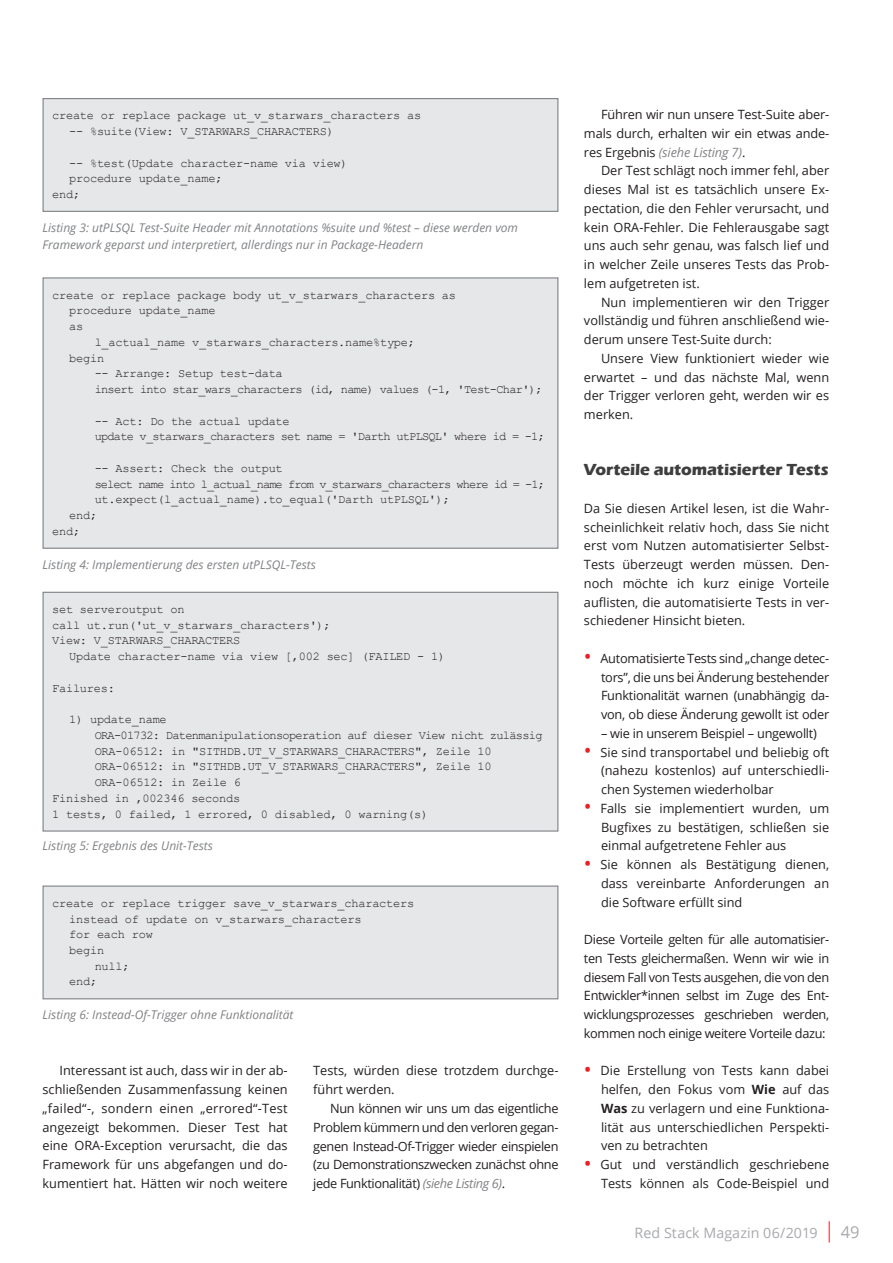
<style>
.page{position:relative;width:893px;height:1263px;background:#fff}
.page>*{position:absolute;margin:0;border:0;box-sizing:border-box;transform-origin:0 0}
.t1{font:700 16.5px "Eras ITC";letter-spacing:-.005em;color:#3e3e3f}
.t2{font:16.5px "Open Sans";color:#a8a9ad}
.t3{font:14.25px "Open Sans";letter-spacing:.005em;color:#a8a9ad}
.t4{font:12.75px/18.8px "Open Sans";color:#231f20;text-align:justify}
.t5{font:12.75px "Open Sans";letter-spacing:-.02em;color:#231f20}
.t6{font:12px/15.8px "Courier New";letter-spacing:-.02em;color:#231f20}
.t7{font:italic 12px/17.2px "Open Sans";color:#808285}
.t8{font:12px "Courier New";letter-spacing:-.06em;color:#231f20}
.t9{font:12px/15.8px "Courier New";letter-spacing:-.065em;color:#231f20}
.t10{font:12px "Courier New";letter-spacing:-.08em;color:#231f20}
.s1{font-style:italic;color:#808285}
.s2{font-size:21px;color:#ee1d23}
.s3{font-weight:700}
</style>
<div class="page">
<svg style="left:829px;top:1221px;width:1px;height:21px"></svg>
<div style="left:43px;top:99px;width:515px;height:112px;background:#e6e7e9"></div>
<div style="left:43px;top:98px;width:515px;height:114px;border:1px solid #808285"></div>
<div style="left:43px;top:278px;width:515px;height:270px;background:#e6e7e9"></div>
<div style="left:43px;top:277px;width:515px;height:272px;border:1px solid #808285"></div>
<div style="left:43px;top:592px;width:515px;height:239px;background:#e6e7e9"></div>
<div style="left:43px;top:592px;width:515px;height:240px;border:1px solid #808285"></div>
<div style="left:43px;top:886px;width:515px;height:113px;background:#e6e7e9"></div>
<div style="left:43px;top:885px;width:515px;height:114px;border:1px solid #808285"></div>
<p class="t6" style="left:69px;top:107px;width:354px;text-indent:-17px">create or replace package ut_v_starwars_characters as -- %suite(View: V_STARWARS_CHARACTERS)</p>
<p class="t6" style="left:69px;top:154px;width:280px">-- %test(Update character-name via view)</p>
<p class="t6" style="left:69px;top:170px;width:155px">procedure update_name;</p>
<p class="t6" style="left:52px;top:186px;width:30px">end;</p>
<p class="t7" style="left:43px;top:218px;width:477px">Listing 3: utPLSQL Test-Suite Header mit Annotations %suite und %test – diese werden vom<br>Framework geparst und interpretiert, allerdings nur in Package-Headern</p>
<p class="t6" style="left:52px;top:287px;width:405px">create or replace package body ut_v_starwars_characters as</p>
<p class="t6" style="left:69px;top:302px;width:148px">procedure update_name</p>
<p class="t6" style="left:69px;top:318px;width:16px">as</p>
<p class="t6" style="left:95px;top:334px;width:322px">l_actual_name v_starwars_characters.name%type;</p>
<p class="t6" style="left:69px;top:350px;width:37px">begin</p>
<p class="t6" style="left:95px;top:365px;width:190px">-- Arrange: Setup test-data</p>
<p class="t8" style="left:95px;top:382px;width:449px">insert into star_wars_characters (id, name) values (-1, 'Test-Char');</p>
<p class="t9" style="left:95px;top:413px;width:452px">-- Act: Do the actual update<br>update v_starwars_characters set name = 'Darth utPLSQL' where id = -1;</p>
<p class="t6" style="left:95px;top:460px;width:190px">-- Assert: Check the output</p>
<p class="t10" style="left:95px;top:476px;width:452px">select name into l_actual_name from v_starwars_characters where id = -1;</p>
<p class="t6" style="left:95px;top:491px;width:357px">ut.expect(l_actual_name).to_equal('Darth utPLSQL');</p>
<p class="t6" style="left:69px;top:507px;width:30px">end;</p>
<p class="t6" style="left:52px;top:523px;width:30px">end;</p>
<p class="t7" style="left:43px;top:556px;width:275px">Listing 4: Implementierung des ersten utPLSQL-Tests</p>
<p class="t6" style="left:52px;top:601px;width:280px">set serveroutput on<br>call ut.run('ut_v_starwars_characters');<br>View: V_STARWARS_CHARACTERS</p>
<p class="t6" style="left:69px;top:648px;width:378px">Update character-name via view [,002 sec] (FAILED - 1)</p>
<p class="t6" style="left:52px;top:680px;width:64px">Failures:</p>
<p class="t6" style="left:69px;top:711px;width:99px">1) update_name</p>
<p class="t8" style="left:95px;top:728px;width:449px">ORA-01732: Datenmanipulationsoperation auf dieser View nicht zulässig</p>
<p class="t6" style="left:95px;top:743px;width:398px">ORA-06512: in "SITHDB.UT_V_STARWARS_CHARACTERS", Zeile 10</p>
<p class="t6" style="left:95px;top:758px;width:398px">ORA-06512: in "SITHDB.UT_V_STARWARS_CHARACTERS", Zeile 10</p>
<p class="t6" style="left:95px;top:774px;width:148px">ORA-06512: in Zeile 6</p>
<p class="t6" style="left:52px;top:790px;width:190px">Finished in ,002346 seconds</p>
<p class="t6" style="left:52px;top:806px;width:378px">1 tests, 0 failed, 1 errored, 0 disabled, 0 warning(s)</p>
<p class="t7" style="left:43px;top:837px;width:172px">Listing 5: Ergebnis des Unit-Tests</p>
<p class="t6" style="left:52px;top:895px;width:364px">create or replace trigger save_v_starwars_characters</p>
<p class="t6" style="left:69px;top:910px;width:294px">instead of update on v_starwars_characters</p>
<p class="t6" style="left:69px;top:926px;width:85px">for each row</p>
<p class="t6" style="left:69px;top:942px;width:37px">begin</p>
<p class="t6" style="left:95px;top:958px;width:37px">null;</p>
<p class="t6" style="left:69px;top:973px;width:30px">end;</p>
<p class="t7" style="left:43px;top:1006px;width:252px">Listing 6: Instead-Of-Trigger ohne Funktionalität</p>
<p class="t4" style="left:43px;top:1061px;width:247px;text-indent:17px">Interessant ist auch, dass wir in der ab&shy;schließenden Zusammenfassung keinen „failed“-, sondern einen „errored“-Test angezeigt bekommen. Dieser Test hat eine ORA-Exception verursacht, die das Framework für uns abgefangen und do&shy;kumentiert hat. Hätten wir noch weitere</p>
<p class="t4" style="left:313px;top:1061px;width:247px">Tests, würden diese trotzdem durchge&shy;führt werden.</p>
<p class="t4" style="left:313px;top:1099px;width:247px;text-indent:17px">Nun können wir uns um das eigentliche Problem kümmern und den verloren gegan&shy;genen Instead-Of-Trigger wieder einspielen (zu Demonstrationszwecken zunächst ohne jede Funktionalität) <span class="s1">(siehe Listing 6)</span>.</p>
<p class="t4" style="left:584px;top:105px;width:247px;text-indent:17px">Führen wir nun unsere Test-Suite aber&shy;mals durch, erhalten wir ein etwas ande&shy;res Ergebnis <span class="s1">(siehe Listing 7)</span>.</p>
<p class="t4" style="left:584px;top:161px;width:247px;text-indent:17px">Der Test schlägt noch immer fehl, aber dieses Mal ist es tatsächlich unsere Ex&shy;pectation, die den Fehler verursacht, und kein ORA-Fehler. Die Fehlerausgabe sagt uns auch sehr genau, was falsch lief und in welcher Zeile unseres Tests das Prob&shy;lem aufgetreten ist.</p>
<p class="t4" style="left:584px;top:292px;width:247px;text-indent:17px">Nun implementieren wir den Trigger vollständig und führen anschließend wie&shy;derum unsere Test-Suite durch:</p>
<p class="t4" style="left:584px;top:349px;width:247px;text-indent:17px">Unsere View funktioniert wieder wie erwartet – und das nächste Mal, wenn der Trigger verloren geht, werden wir es merken.</p>
<p class="t1" style="left:584px;top:460px;width:246px">Vorteile automatisierter Tests</p>
<p class="t4" style="left:584px;top:498px;width:247px">Da Sie diesen Artikel lesen, ist die Wahr&shy;scheinlichkeit relativ hoch, dass Sie nicht erst vom Nutzen automatisierter Selbst-Tests überzeugt werden müssen. Den&shy;noch möchte ich kurz einige Vorteile auflisten, die automatisierte Tests in ver&shy;schiedener Hinsicht bieten.</p>
<p class="t4" style="left:601px;top:648px;width:230px;text-indent:-17px"><span class="s2">•</span> Automatisierte Tests sind „change detec&shy;tors”, die uns bei Änderung bestehender Funktionalität warnen (unabhängig da&shy;von, ob diese Änderung gewollt ist oder</p>
<p class="t5" style="left:601px;top:724px;width:217px">– wie in unserem Beispiel – ungewollt)</p>
<p class="t4" style="left:601px;top:742px;width:230px;text-indent:-17px"><span class="s2">•</span> Sie sind transportabel und beliebig oft (nahezu kostenlos) auf unterschiedli&shy;chen Systemen wiederholbar</p>
<p class="t4" style="left:601px;top:798px;width:230px;text-indent:-17px"><span class="s2">•</span> Falls sie implementiert wurden, um Bugfixes zu bestätigen, schließen sie einmal aufgetretene Fehler aus</p>
<p class="t4" style="left:601px;top:855px;width:230px;text-indent:-17px"><span class="s2">•</span> Sie können als Bestätigung dienen, dass vereinbarte Anforderungen an die Software erfüllt sind</p>
<p class="t4" style="left:584px;top:930px;width:247px">Diese Vorteile gelten für alle automatisier&shy;ten Tests gleichermaßen. Wenn wir wie in diesem Fall von Tests ausgehen, die von den Entwickler*innen selbst im Zuge des Ent&shy;wicklungsprozesses geschrieben werden, kommen noch einige weitere Vorteile dazu:</p>
<p class="t4" style="left:601px;top:1061px;width:230px;text-indent:-17px"><span class="s2">•</span> Die Erstellung von Tests kann dabei helfen, den Fokus vom <span class="s3">Wie</span> auf das <span class="s3">Was</span> zu verlagern und eine Funktiona&shy;lität aus unterschiedlichen Perspekti&shy;ven zu betrachten</p>
<p class="t4" style="left:584px;top:1155px;width:247px;text-align:right"><span class="s2">•</span> Gut und verständlich geschriebene<br>Tests können als Code-Beispiel und</p>
<p class="t3" style="left:635px;top:1223px;width:184px">Red Stack Magazin 06/2019</p>
<p class="t2" style="left:841px;top:1221px;width:20px">49</p>
</div>
